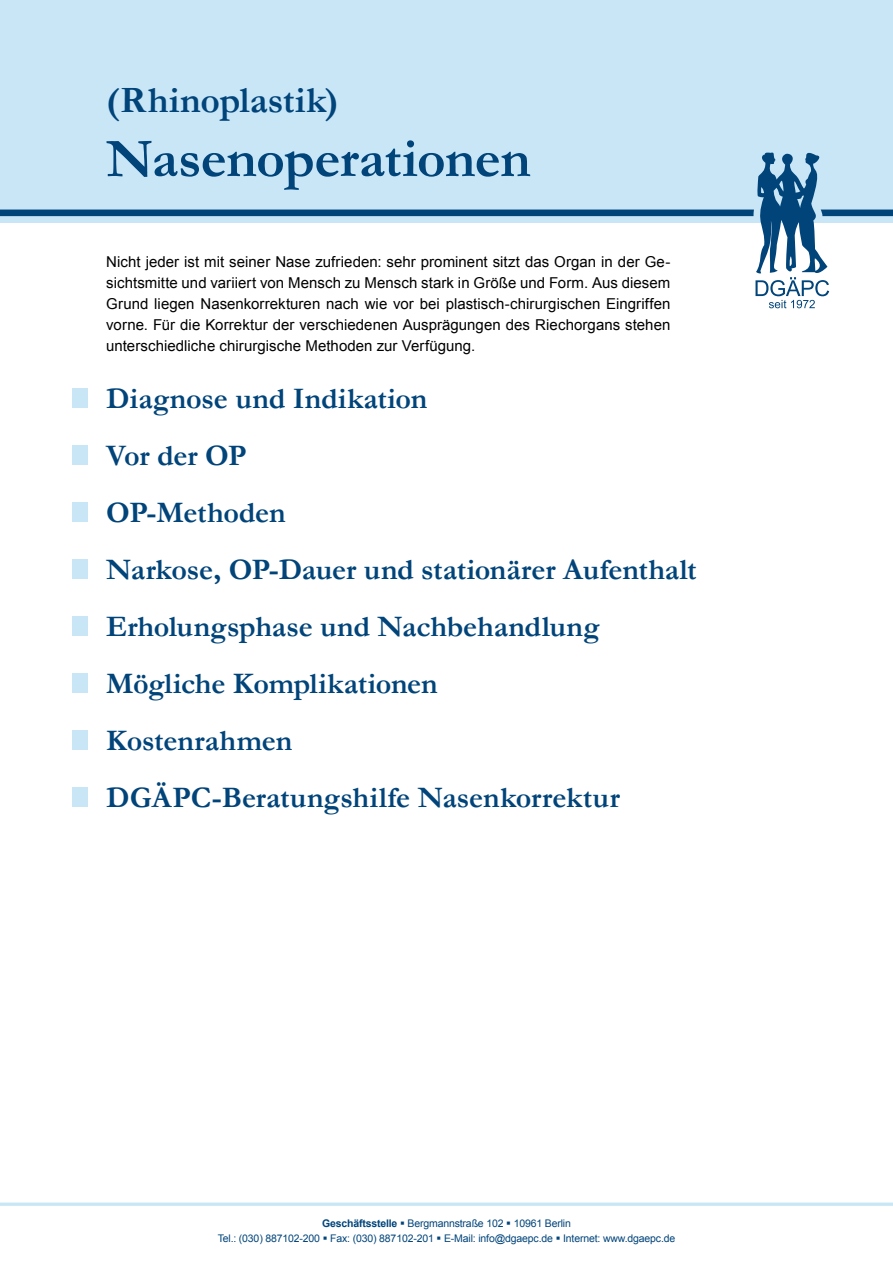
<style>
.page{position:relative;width:893px;height:1263px;background:#fff}
.page>*{position:absolute;margin:0;border:0;box-sizing:border-box;transform-origin:0 0}
.t1{font:700 55.5px "Garamond";letter-spacing:-.01em;color:#00447a}
.t2{font:700 37.5px "Garamond";letter-spacing:.005em;color:#00447a}
.t3{font:700 30px/57px "Garamond";letter-spacing:-.005em;color:#00447a}
.t4{font:15px/21px "Arial";letter-spacing:.005em;color:#000;text-align:justify}
.t5{font:10.5px/15px "Arial";letter-spacing:-.015em;color:#00447a;text-align:center}
.s1{font-weight:700}
</style>
<div class="page">
<div style="left:0;top:0;width:893px;height:223px;background:#c9e6f6"></div>
<svg style="left:0;top:152px;width:893px;height:156px"></svg>
<svg style="left:0;top:1202px;width:893px;height:4px;background:#d2eaf7"></svg>
<div style="left:72px;top:388px;width:16px;height:20px;background:#c9e6f6"></div>
<div style="left:72px;top:445px;width:16px;height:20px;background:#c9e6f6"></div>
<div style="left:72px;top:502px;width:16px;height:20px;background:#c9e6f6"></div>
<div style="left:72px;top:559px;width:16px;height:20px;background:#c9e6f6"></div>
<div style="left:72px;top:616px;width:16px;height:19px;background:#c9e6f6"></div>
<div style="left:72px;top:673px;width:16px;height:19px;background:#c9e6f6"></div>
<div style="left:72px;top:730px;width:16px;height:19px;background:#c9e6f6"></div>
<div style="left:72px;top:787px;width:16px;height:19px;background:#c9e6f6"></div>
<h2 class="t2" style="left:106px;top:74px;width:234px">(Rhinoplastik)</h2>
<h1 class="t1" style="left:106px;top:121px;width:426px">Nasenoperationen</h1>
<p class="t4" style="left:106px;top:251px;width:566px">Nicht jeder ist mit seiner Nase zufrieden: sehr prominent sitzt das Organ in der Ge&shy;sichtsmitte und variiert von Mensch zu Mensch stark in Größe und Form. Aus diesem Grund liegen Nasenkorrekturen nach wie vor bei plastisch-chirurgischen Eingriffen vorne. Für die Korrektur der verschiedenen Ausprägungen des Riechorgans stehen unterschiedliche chirurgische Methoden zur Verfügung.</p>
<h3 class="t3" style="left:106px;top:370px;width:592px">Diagnose und Indikation<br>Vor der OP<br>OP-Methoden<br>Narkose, OP-Dauer und stationärer Aufenthalt<br>Erholungsphase und Nachbehandlung<br>Mögliche Komplikationen<br>Kostenrahmen<br>DGÄPC-Beratungshilfe Nasenkorrektur</h3>
<p class="t5" style="left:218px;top:1215px;width:459px"><span class="s1">Geschäftsstelle</span> ▪ Bergmannstraße 102 ▪ 10961 Berlin<br>Tel.: (030) 887102-200 ▪ Fax: (030) 887102-201 ▪ E-Mail: info@dgaepc.de ▪ Internet: www.dgaepc.de</p>
</div>
